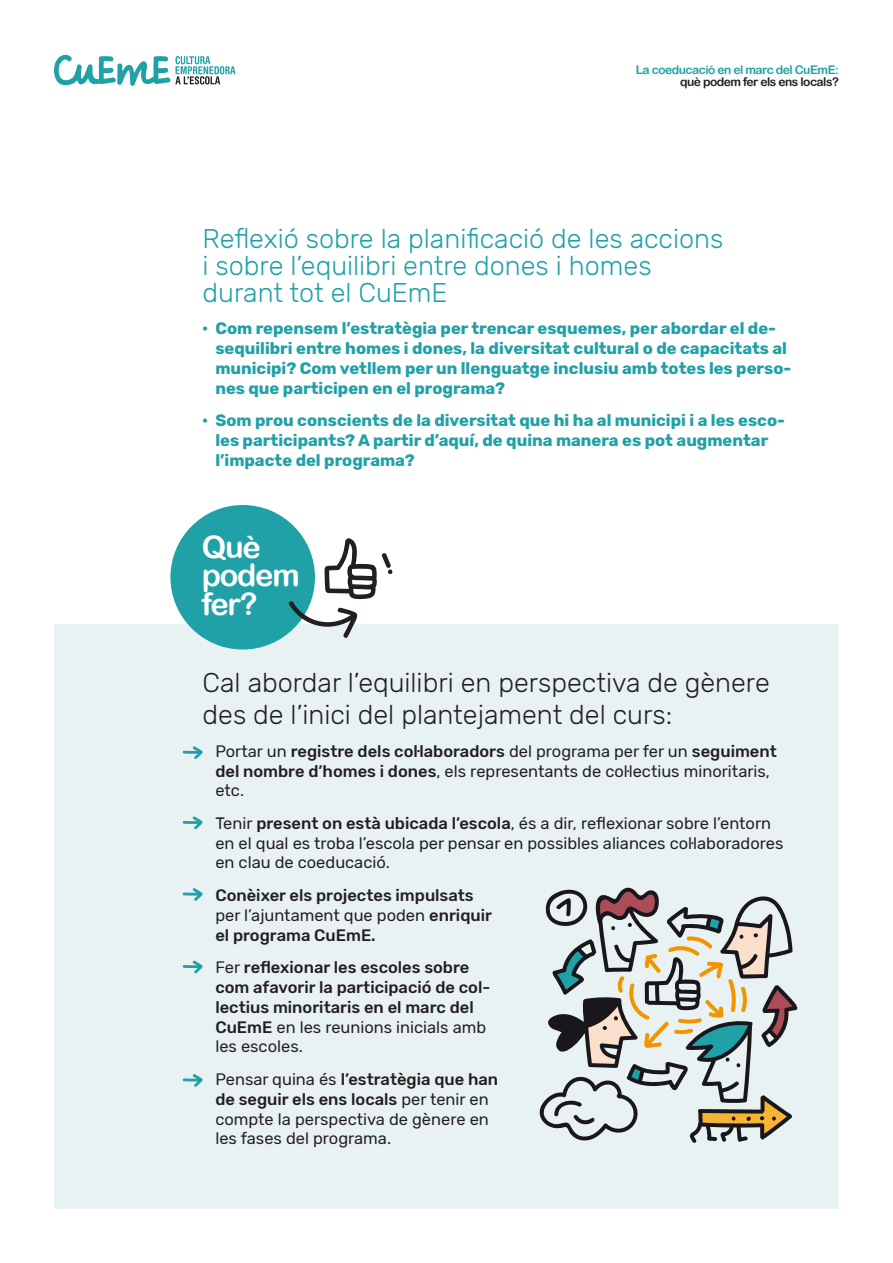
<style>
.page{position:relative;width:893px;height:1263px;background:#fff}
.page>*{position:absolute;margin:0;border:0;box-sizing:border-box;transform-origin:0 0}
.t1{font:30.9px/28.5px "Arial Rounded MT Bold";letter-spacing:-.04em;color:#fff}
.t2{font:300 27px/27px "Rubik";color:#20a1a8}
.t3{font:300 27px/32.4px "Rubik";color:#231f20}
.t4{font:16.5px/19.8px "Rubik";color:#231f20}
.t5{font:700 16.5px/19.8px "Rubik";color:#20a1a8}
.t6{font:500 16.5px/19.8px "Rubik";color:#231f20}
.t7{font:12px "Arial Rounded MT Bold";letter-spacing:-.04em;color:#20a1a8}
.t8{font:12px "Arial Rounded MT Bold";letter-spacing:-.04em;color:#231f20}
.s1{font-weight:500}
.s2{font-weight:400}
</style>
<div class="page">
<svg style="left:54px;top:54px;width:181px;height:32px"></svg>
<div style="left:54px;top:624px;width:785px;height:584px;background:#e9f2f3"></div>
<svg style="left:182px;top:746px;width:21px;height:13px"></svg>
<svg style="left:182px;top:1074px;width:21px;height:13px"></svg>
<svg style="left:182px;top:960px;width:21px;height:14px"></svg>
<svg style="left:182px;top:888px;width:21px;height:13px"></svg>
<svg style="left:182px;top:816px;width:21px;height:14px"></svg>
<div style="left:170px;top:505px;width:145px;height:144px;background:#20a1a8;border-radius:50%"></div>
<svg style="left:288px;top:538px;width:105px;height:100px"></svg>
<svg style="left:539px;top:887px;width:259px;height:256px"></svg>
<p class="t7" style="left:636px;top:62px;width:205px">La coeducació en el marc del CuEmE:</p>
<p class="t8" style="left:680px;top:74px;width:160px">què podem fer els ens locals?</p>
<h2 class="t2" style="left:203px;top:226px;width:522px">Reflexió sobre la planificació de les accions i sobre l’equilibri entre dones i homes durant tot el CuEmE</h2>
<p class="t5" style="left:215px;top:319px;width:577px;text-indent:-13px">· Com repensem l’estratègia per trencar esquemes, per abordar el de· sequilibri entre homes i dones, la diversitat cultural o de capacitats al municipi? Com vetllem per un llenguatge inclusiu amb totes les perso· nes que participen en el programa?</p>
<p class="t5" style="left:215px;top:411px;width:571px;text-indent:-13px">· Som prou conscients de la diversitat que hi ha al municipi i a les esco· les participants? A partir d’aquí, de quina manera es pot augmentar l’impacte del programa?</p>
<h1 class="t1" style="left:202px;top:532px;width:99px">Què podem fer?</h1>
<h2 class="t3" style="left:203px;top:667px;width:569px">Cal abordar l’equilibri en perspectiva de gènere des de l’inici del plantejament del curs:</h2>
<p class="t4" style="left:215px;top:741px;width:563px">Portar un <span class="s1">registre dels col·laboradors</span> del programa per fer un <span class="s1">seguiment del nombre d’homes i dones</span>, els representants de col·lectius minoritaris, etc.</p>
<p class="t4" style="left:215px;top:814px;width:570px">Tenir <span class="s1">present on està ubicada l’escola</span>, és a dir, reflexionar sobre l’entorn en el qual es troba l’escola per pensar en possibles aliances col·laboradores en clau de coeducació.</p>
<p class="t6" style="left:215px;top:886px;width:278px">Conèixer els projectes impulsats <span class="s2">per l’ajuntament que poden</span> enriquir el programa CuEmE.</p>
<p class="t6" style="left:215px;top:958px;width:274px"><span class="s2">Fer</span> reflexionar les escoles sobre com afavorir la participació de col· lectius minoritaris en el marc del<br>CuEmE <span class="s2">en les reunions inicials amb les escoles.</span></p>
<p class="t4" style="left:215px;top:1070px;width:284px">Pensar quina és <span class="s1">l’estratègia que han de seguir els ens locals</span> per tenir en compte la perspectiva de gènere en les fases del programa.</p>
</div>
